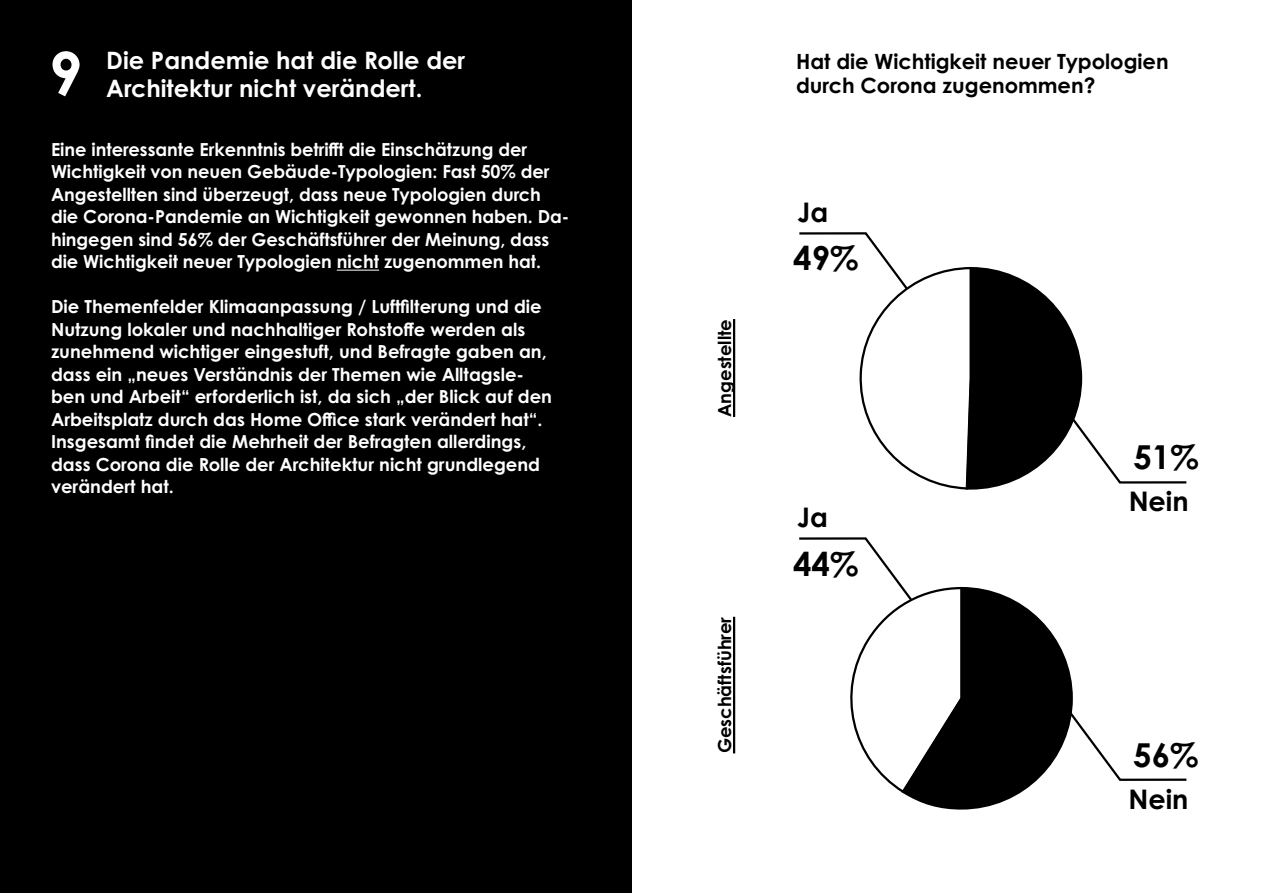
<style>
.page{position:relative;width:1263px;height:893px;background:#fff}
.page>*{position:absolute;margin:0;border:0;box-sizing:border-box;transform-origin:0 0}
.t1{font:700 60px "Century Gothic Pro";color:#fff}
.t2{font:700 33px "Century Gothic Pro";color:#000}
.t3{font:700 27px "Century Gothic Pro";color:#000}
.t4{font:700 24px/28.5px "Century Gothic Pro";color:#fff}
.t5{font:700 21px/24px "Century Gothic Pro";color:#000}
.t6{font:700 18px/22.5px "Century Gothic Pro";color:#fff}
.t7{font:700 18px "Century Gothic Pro";color:#000}
</style>
<div class="page">
<div style="left:0;top:0;width:631px;height:893px;background:#000"></div>
<hr style="left:733px;top:319px;width:2px;height:98px;background:#000">
<hr style="left:733px;top:617px;width:2px;height:136px;background:#000">
<svg style="left:799px;top:232px;width:388px;height:258px"></svg>
<svg style="left:799px;top:537px;width:388px;height:273px"></svg>
<hr style="left:337px;top:270px;width:42px;height:1px;background:#fff">
<p class="t1" style="left:49px;top:36px;width:35px">9</p>
<p class="t4" style="left:106px;top:45px;width:360px">Die Pandemie hat die Rolle der<br>Architektur nicht verändert.</p>
<p class="t6" style="left:51px;top:138px;width:520px">Eine interessante Erkenntnis betrifft die Einschätzung der Wichtigkeit von neuen Gebäude-Typologien: Fast 50% der Angestellten sind überzeugt, dass neue Typologien durch die Corona-Pandemie an Wichtigkeit gewonnen haben. Da&shy;hingegen sind 56% der Geschäftsführer der Meinung, dass die Wichtigkeit neuer Typologien nicht zugenommen hat.</p>
<p class="t6" style="left:51px;top:295px;width:502px">Die Themenfelder Klimaanpassung / Luftfilterung und die Nutzung lokaler und nachhaltiger Rohstoffe werden als zunehmend wichtiger eingestuft, und Befragte gaben an, dass ein „neues Verständnis der Themen wie Alltagsle&shy;ben und Arbeit“ erforderlich ist, da sich „der Blick auf den Arbeitsplatz durch das Home Office stark verändert hat“.<br>Insgesamt findet die Mehrheit der Befragten allerdings, dass Corona die Rolle der Architektur nicht grundlegend verändert hat.</p>
<p class="t7" style="left:713px;top:417px;width:99px;rotate:-90deg">Angestellte</p>
<p class="t7" style="left:713px;top:753px;width:138px;rotate:-90deg">Geschäftsführer</p>
<p class="t5" style="left:796px;top:49px;width:374px">Hat die Wichtigkeit neuer Typologien durch Corona zugenommen?</p>
<p class="t3" style="left:797px;top:195px;width:32px">Ja</p>
<p class="t2" style="left:793px;top:238px;width:67px">49%</p>
<p class="t3" style="left:797px;top:501px;width:32px">Ja</p>
<p class="t2" style="left:793px;top:543px;width:67px">44%</p>
<p class="t2" style="left:1133px;top:436px;width:67px">51%</p>
<p class="t3" style="left:1129px;top:484px;width:61px">Nein</p>
<p class="t2" style="left:1133px;top:734px;width:67px">56%</p>
<p class="t3" style="left:1128px;top:782px;width:61px">Nein</p>
</div>
